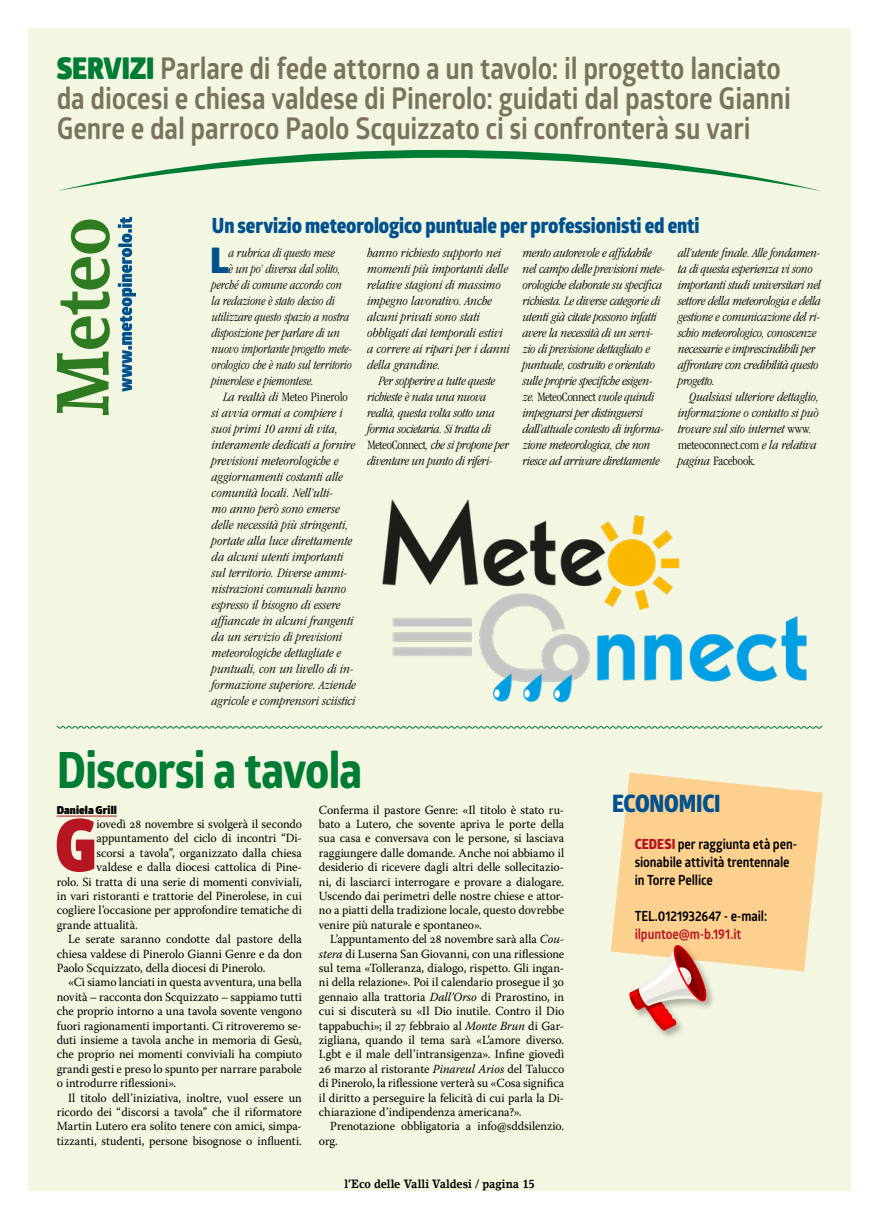
<style>
.page{position:relative;width:879px;height:1219px;background:#fff}
.page>*{position:absolute;margin:0;border:0;box-sizing:border-box;transform-origin:0 0}
.t1{font:900 72.4px "Glober";color:#b51621;scale:.88 1}
.t2{font:700 50px "Globerx";letter-spacing:-.02em;color:#007c35;scale:.88 1}
.t3{font:900 35.4px "Glober";color:#00518e;scale:.95 1}
.t4{font:700 30px/30px "Glober";letter-spacing:-.005em;color:#79735d;scale:.88 1}
.t5{font:800 24px "Glober";letter-spacing:-.01em;color:#00518e;scale:.88 1}
.t6{font:800 21px "Glober";letter-spacing:-.005em;color:#00518e;scale:.88 1}
.t7{font:700 14px/18px "Glober";letter-spacing:-.005em;color:#000;scale:.88 1}
.t8{font:700 14px "Glober";letter-spacing:-.005em;color:#b51621;scale:.88 1}
.t9{font:italic 300 condensed 13.2px/16px "ITC Garamond Std";color:#000}
.t10{font:italic 300 condensed 13.2px "ITC Garamond Std";color:#000;scale:.95 1}
.t11{font:300 condensed 13.2px "ITC Garamond Std";letter-spacing:.005em;color:#000}
.t12{font:12.4px/14.4px "Warnock Pro";letter-spacing:-.005em;color:#000;text-align:justify;scale:.96 1}
.t13{font:700 12px "Lino Letter Std";letter-spacing:-.005em;color:#000;scale:.88 1}
.t14{font:900 11px "Glober";letter-spacing:.01em;color:#000}
.s1{font-weight:900;color:#007c35}
.s2{font-style:normal}
.s3{font-style:italic}
.s4{font-weight:800;color:#b51621}
</style>
<div class="page">
<div style="left:28px;top:28px;width:822px;height:1163px;background:#f3f6e1"></div>
<svg style="left:56px;top:725px;width:766px;height:4px"></svg>
<svg style="left:58px;top:150px;width:763px;height:41px"></svg>
<svg style="left:57px;top:220px;width:53px;height:195px"></svg>
<svg style="left:118px;top:217px;width:18px;height:175px"></svg>
<img style="left:382px;top:499px;width:425px;height:204px">
<hr style="left:57px;top:816px;width:60px;height:1px;background:#b51621">
<div style="left:627px;top:943px;width:89px;height:97px;background:#000;opacity:.3"></div>
<svg style="left:611px;top:772px;width:212px;height:260px"></svg>
<h3 class="t4" style="left:57px;top:53px;width:836px"><span class="s1">SERVIZI</span> Parlare di fede attorno a un tavolo: il progetto lanciato da diocesi e chiesa valdese di Pinerolo: guidati dal pastore Gianni<br>Genre e dal parroco Paolo Scquizzato ci si confronterà su vari</h3>
<h3 class="t6" style="left:212px;top:209px;width:555px">Un servizio meteorologico puntuale per professionisti ed enti</h3>
<p class="t9" style="left:367px;top:245px;width:144px">hanno richiesto supporto nei momenti più importanti delle relative stagioni di massimo impegno lavorativo. Anche alcuni privati sono stati obbligati dai temporali estivi a correre ai ripari per i danni della grandine.</p>
<p class="t9" style="left:367px;top:373px;width:143px;text-indent:11px">Per sopperire a tutte queste richieste è nata una nuova realtà, questa volta sotto una forma societaria. Si tratta di<br><span class="s2">MeteoConnect</span>, che si propone per diventare un punto di riferi-</p>
<h3 class="t3" style="left:210px;top:233px;width:21px">L</h3>
<p class="t10" style="left:229px;top:246px;width:113px">a rubrica di questo mese</p>
<p class="t9" style="left:523px;top:245px;width:144px">mento autorevole e affidabile nel campo delle previsioni mete&shy;orologiche elaborate su specifica richiesta. Le diverse categorie di utenti già citate possono infatti avere la necessità di un servi&shy;zio di previsione dettagliato e puntuale, costruito e orientato sulle proprie specifiche esigen&shy;ze. <span class="s2">MeteoConnect</span> vuole quindi impegnarsi per distinguersi dall’attuale contesto di informa&shy;zione meteorologica, che non riesce ad arrivare direttamente</p>
<p class="t9" style="left:678px;top:245px;width:144px">all’utente finale. Alle fondamen&shy;ta di questa esperienza vi sono importanti studi universitari nel settore della meteorologia e della gestione e comunicazione del ri&shy;schio meteorologico, conoscenze necessarie e imprescindibili per affrontare con credibilità questo progetto.</p>
<p class="t10" style="left:229px;top:262px;width:119px">è un po’ diversa dal solito,</p>
<p class="t10" style="left:212px;top:278px;width:138px">perché di comune accordo con</p>
<p class="t10" style="left:212px;top:294px;width:131px">la redazione è stato deciso di</p>
<p class="t10" style="left:212px;top:310px;width:146px">utilizzare questo spazio a nostra</p>
<p class="t10" style="left:212px;top:326px;width:136px">disposizione per parlare di un</p>
<p class="t10" style="left:212px;top:342px;width:149px">nuovo importante progetto mete-</p>
<p class="t10" style="left:212px;top:358px;width:149px">orologico che è nato sul territorio</p>
<p class="t10" style="left:212px;top:374px;width:109px">pinerolese e piemontese.</p>
<p class="t11" style="left:223px;top:390px;width:126px"><span class="s3">La realtà di</span> Meteo Pinerolo</p>
<p class="t9" style="left:212px;top:405px;width:132px">si avvia ormai a compiere i</p>
<p class="t9" style="left:212px;top:421px;width:128px">suoi primi 10 anni di vita,</p>
<p class="t9" style="left:212px;top:437px;width:145px">interamente dedicati a fornire</p>
<p class="t9" style="left:212px;top:453px;width:128px">previsioni meteorologiche e</p>
<p class="t9" style="left:212px;top:469px;width:133px">aggiornamenti costanti alle</p>
<p class="t9" style="left:212px;top:485px;width:123px">comunità locali. Nell’ulti-</p>
<p class="t9" style="left:212px;top:501px;width:129px">mo anno però sono emerse</p>
<p class="t9" style="left:212px;top:517px;width:138px">delle necessità più stringenti,</p>
<p class="t9" style="left:212px;top:533px;width:142px">portate alla luce direttamente</p>
<p class="t9" style="left:212px;top:549px;width:133px">da alcuni utenti importanti</p>
<p class="t9" style="left:212px;top:565px;width:137px">sul territorio. Diverse ammi-</p>
<p class="t9" style="left:212px;top:581px;width:136px">nistrazioni comunali hanno</p>
<p class="t9" style="left:212px;top:597px;width:130px">espresso il bisogno di essere</p>
<p class="t9" style="left:212px;top:613px;width:143px">affiancate in alcuni frangenti</p>
<p class="t9" style="left:212px;top:629px;width:132px">da un servizio di previsioni</p>
<p class="t9" style="left:212px;top:645px;width:131px">meteorologiche dettagliate e</p>
<p class="t9" style="left:212px;top:661px;width:143px">puntuali, con un livello di in-</p>
<p class="t9" style="left:212px;top:677px;width:146px">formazione superiore. Aziende</p>
<p class="t9" style="left:212px;top:693px;width:145px">agricole e comprensori sciistici</p>
<p class="t9" style="left:678px;top:389px;width:142px;text-indent:11px">Qualsiasi ulteriore dettaglio, informazione o contatto si può trovare sul sito internet <span class="s2">www. meteoconnect.com</span> e la relativa pagina <span class="s2">Facebook</span>.</p>
<h2 class="t2" style="left:57px;top:734px;width:349px">Discorsi a tavola</h2>
<p class="t14" style="left:57px;top:801px;width:62px">Daniela Grill</p>
<h1 class="t1" style="left:55px;top:790px;width:48px">G</h1>
<p class="t12" style="left:97px;top:817px;width:215px">iovedì 28 novembre si svolgerà il secondo</p>
<p class="t12" style="left:319px;top:802px;width:257px">Conferma il pastore Genre: «Il titolo è stato ru&shy;bato a Lutero, che sovente apriva le porte della sua casa e conversava con le persone, si lasciava raggiungere dalle domande. Anche noi abbiamo il desiderio di ricevere dagli altri delle sollecitazio&shy;ni, di lasciarci interrogare e provare a dialogare.<br>Uscendo dai perimetri delle nostre chiese e attor&shy;no a piatti della tradizione locale, questo dovrebbe venire più naturale e spontaneo».</p>
<p class="t12" style="left:319px;top:932px;width:257px;text-indent:11px">L’appuntamento del 28 novembre sarà alla <span class="s3">Cou&shy;stera</span> di Luserna San Giovanni, con una riflessione sul tema «Tolleranza, dialogo, rispetto. Gli ingan&shy;ni della relazione». Poi il calendario prosegue il 30 gennaio alla trattoria <span class="s3">Dall’Orso</span> di Prarostino, in cui si discuterà su «Il Dio inutile. Contro il Dio tappabuchi»; il 27 febbraio al <span class="s3">Monte Brun</span> di Gar&shy;zigliana, quando il tema sarà «L’amore diverso.<br>Lgbt e il male dell’intransigenza». Infine giovedì 26 marzo al ristorante <span class="s3">Pinareul Arios</span> del Talucco di Pinerolo, la riflessione verterà su «Cosa significa il diritto a perseguire la felicità di cui parla la Di&shy;chiarazione d’indipendenza americana?».</p>
<p class="t12" style="left:319px;top:1119px;width:257px;text-indent:11px">Prenotazione obbligatoria a info@sddsilenzio. org.</p>
<p class="t12" style="left:97px;top:831px;width:215px">appuntamento del ciclo di incontri “Di-</p>
<p class="t12" style="left:97px;top:845px;width:215px">scorsi a tavola”, organizzato dalla chiesa</p>
<p class="t12" style="left:97px;top:860px;width:215px">valdese e dalla diocesi cattolica di Pine-</p>
<p class="t12" style="left:57px;top:874px;width:257px">rolo. Si tratta di una serie di momenti conviviali,</p>
<p class="t12" style="left:57px;top:889px;width:257px">in vari ristoranti e trattorie del Pinerolese, in cui</p>
<p class="t12" style="left:57px;top:903px;width:257px">cogliere l’occasione per approfondire tematiche di</p>
<p class="t12" style="left:57px;top:917px;width:86px">grande attualità.</p>
<p class="t12" style="left:68px;top:932px;width:245px">Le serate saranno condotte dal pastore della</p>
<p class="t12" style="left:57px;top:946px;width:257px">chiesa valdese di Pinerolo Gianni Genre e da don</p>
<p class="t12" style="left:57px;top:961px;width:219px">Paolo Scquizzato, della diocesi di Pinerolo.</p>
<p class="t12" style="left:68px;top:975px;width:245px">«Ci siamo lanciati in questa avventura, una bella</p>
<p class="t12" style="left:57px;top:989px;width:257px">novità – racconta don Scquizzato – sappiamo tutti</p>
<p class="t12" style="left:57px;top:1004px;width:257px">che proprio intorno a una tavola sovente vengono</p>
<p class="t12" style="left:57px;top:1018px;width:257px">fuori ragionamenti importanti. Ci ritroveremo se-</p>
<p class="t12" style="left:57px;top:1033px;width:257px">duti insieme a tavola anche in memoria di Gesù,</p>
<p class="t12" style="left:57px;top:1047px;width:257px">che proprio nei momenti conviviali ha compiuto</p>
<p class="t12" style="left:57px;top:1061px;width:257px">grandi gesti e preso lo spunto per narrare parabole</p>
<p class="t12" style="left:57px;top:1076px;width:126px">o introdurre riflessioni».</p>
<p class="t12" style="left:68px;top:1090px;width:245px">Il titolo dell’iniziativa, inoltre, vuol essere un</p>
<p class="t12" style="left:57px;top:1105px;width:257px">ricordo dei “discorsi a tavola” che il riformatore</p>
<p class="t12" style="left:57px;top:1119px;width:257px">Martin Lutero era solito tenere con amici, simpa-</p>
<p class="t12" style="left:57px;top:1133px;width:257px">tizzanti, studenti, persone bisognose o influenti.</p>
<p class="t13" style="left:344px;top:1176px;width:218px">l’Eco delle Valli Valdesi / pagina 15</p>
<h3 class="t5" style="left:612px;top:785px;width:125px">ECONOMICI</h3>
<p class="t7" style="left:635px;top:834px;width:186px"><span class="s4">CEDESI</span> per raggiunta età pen&shy;sionabile attività trentennale in Torre Pellice</p>
<p class="t7" style="left:635px;top:906px;width:152px">TEL.0121932647 - e-mail:</p>
<p class="t8" style="left:635px;top:924px;width:122px">ilpuntoe@m-b.191.it</p>
</div>
